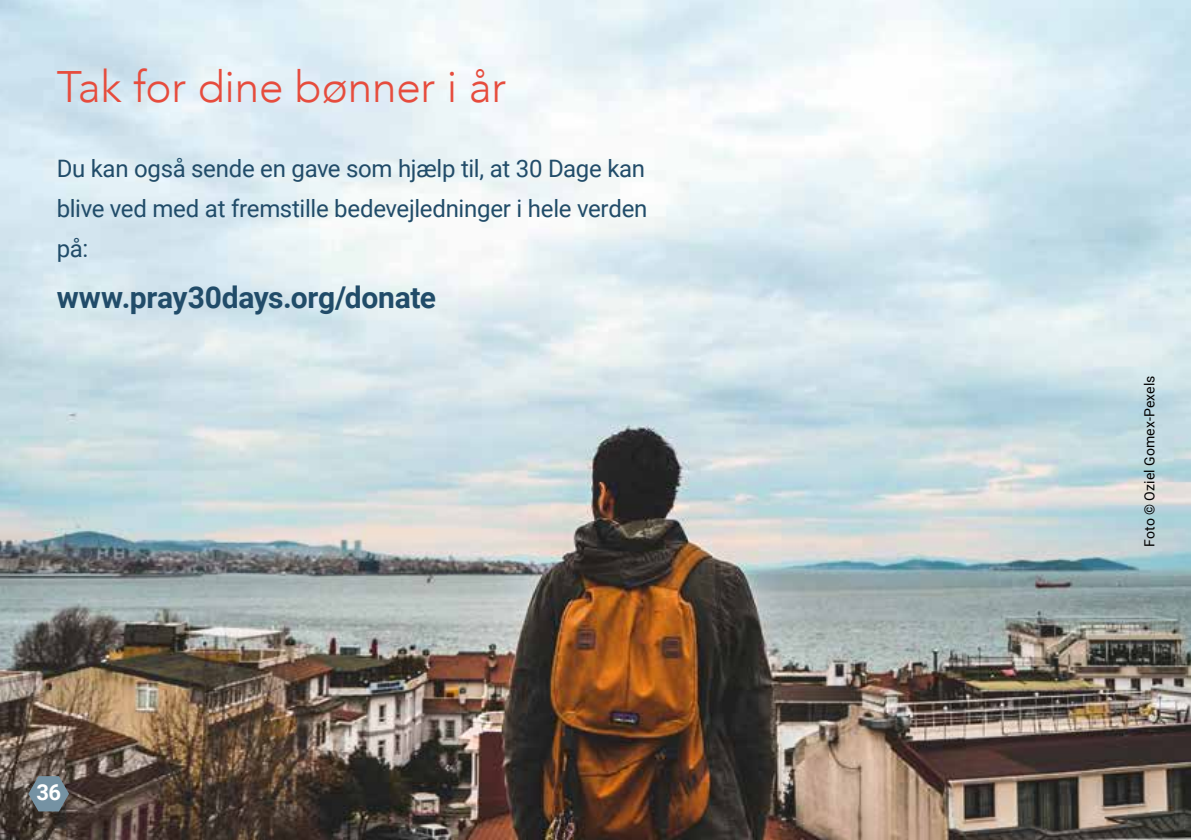
<style>
.page{position:relative;width:1191px;height:840px;background:#fff}
.page>*{position:absolute;margin:0;border:0;box-sizing:border-box;transform-origin:0 0}
.t1{font:300 44px "Avenir";letter-spacing:-.005em;color:#e64c3d}
.t2{font:700 30px "Roboto";letter-spacing:-.01em;color:#214c69}
.t3{font:24px/40px "Roboto";letter-spacing:-.01em;color:#214c69;text-align:justify}
.t4{font:700 22px "Roboto";color:#fff}
.t5{font:14px "Roboto";letter-spacing:.005em;color:#000}
</style>
<div class="page">
<img style="left:0;top:0;width:1191px;height:839px">
<svg style="left:28px;top:775px;width:41px;height:36px"></svg>
<h1 class="t1" style="left:57px;top:61px;width:451px">Tak for dine bønner i år</h1>
<p class="t3" style="left:57px;top:147px;width:592px">Du kan også sende en gave som hjælp til, at 30 Dage kan blive ved med at fremstille bedevejledninger i hele verden på:</p>
<p class="t2" style="left:57px;top:276px;width:381px">www.pray30days.org/donate</p>
<p class="t4" style="left:36px;top:776px;width:26px">36</p>
<p class="t5" style="left:1139px;top:546px;width:172px;rotate:-90deg">Foto © Oziel Gomex-Pexels</p>
</div>
